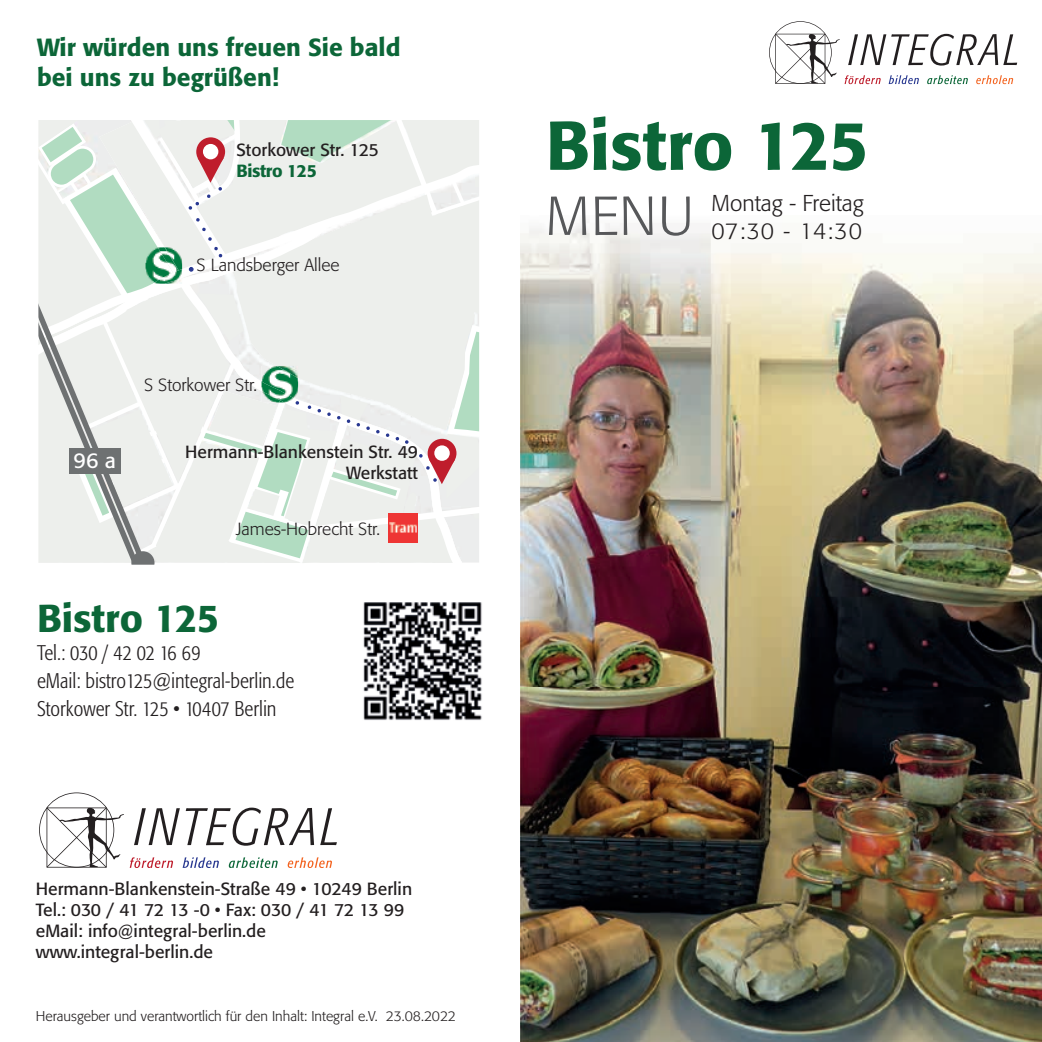
<style>
.page{position:relative;width:1042px;height:1042px;background:#fff}
.page>*{position:absolute;margin:0;border:0;box-sizing:border-box;transform-origin:0 0}
.t1{font:500 68.25px "Formata";color:#0c6638}
.t2{font:300 54.25px "Formata";color:#57585a}
.t3{font:500 38.5px "Formata";color:#0c6638}
.t4{font:500 24.5px/29.8px "Formata";color:#0c6638}
.t5{font:300 22.75px/27.3px "Formata";color:#231f20}
.t6{font:21.35px "Formata";color:#fff}
.t7{font:300 condensed 21px/28px "Formata";color:#231f20}
.t8{font:17.5px/21px "Formata";color:#231f20;text-align:right}
.t9{font:300 17.5px "Formata";color:#231f20}
.t10{font:500 17.5px "Formata";letter-spacing:-.02em;color:#0c6638}
.t11{font:300 14px "Formata";color:#231f20}
</style>
<div class="page">
<img style="left:520px;top:222px;width:522px;height:820px">
<svg style="left:134px;top:808px;width:46px;height:37px"></svg>
<svg style="left:186px;top:807px;width:128px;height:38px"></svg>
<svg style="left:320px;top:808px;width:17px;height:37px"></svg>
<svg style="left:130px;top:857px;width:43px;height:11px"></svg>
<svg style="left:183px;top:857px;width:36px;height:11px"></svg>
<svg style="left:229px;top:857px;width:49px;height:11px"></svg>
<svg style="left:288px;top:857px;width:44px;height:11px"></svg>
<svg style="left:39px;top:792px;width:85px;height:75px"></svg>
<svg style="left:769px;top:21px;width:248px;height:63px"></svg>
<svg style="left:38px;top:120px;width:442px;height:445px"></svg>
<img style="left:363px;top:602px;width:119px;height:118px">
<h3 class="t4" style="left:37px;top:32px;width:365px">Wir würden uns freuen Sie bald bei uns zu begrüßen!</h3>
<p class="t8" style="left:236px;top:140px;width:144px">Storkower Str. 125</p>
<p class="t10" style="left:236px;top:160px;width:82px">Bistro 125</p>
<p class="t9" style="left:196px;top:255px;width:145px">S Landsberger Allee</p>
<p class="t6" style="left:74px;top:448px;width:44px">96 a</p>
<p class="t9" style="left:144px;top:374px;width:115px">S Storkower Str.</p>
<p class="t8" style="left:185px;top:441px;width:234px">Hermann-Blankenstein Str. 49<br>Werkstatt</p>
<p class="t9" style="left:236px;top:518px;width:146px">James-Hobrecht Str.</p>
<h3 class="t3" style="left:37px;top:594px;width:184px">Bistro 125</h3>
<p class="t7" style="left:37px;top:638px;width:259px">Tel.: 030 / 42 02 16 69<br>eMail: bistro125@integral-berlin.de<br>Storkower Str. 125 • 10407 Berlin</p>
<p class="t8" style="left:36px;top:878px;width:378px;text-align:left">Hermann-Blankenstein-Straße 49 • 10249 Berlin Tel.: 030 / 41 72 13 -0 • Fax: 030 / 41 72 13 99 eMail: info@integral-berlin.de www.integral-berlin.de</p>
<p class="t11" style="left:36px;top:1008px;width:422px">Herausgeber und verantwortlich für den Inhalt: Integral e.V. 23.08.2022</p>
<h1 class="t1" style="left:546px;top:104px;width:324px">Bistro 125</h1>
<h2 class="t2" style="left:546px;top:184px;width:150px">MENU</h2>
<h3 class="t5" style="left:711px;top:190px;width:154px">Montag - Freitag<br>07:30 - 14:30</h3>
</div>
